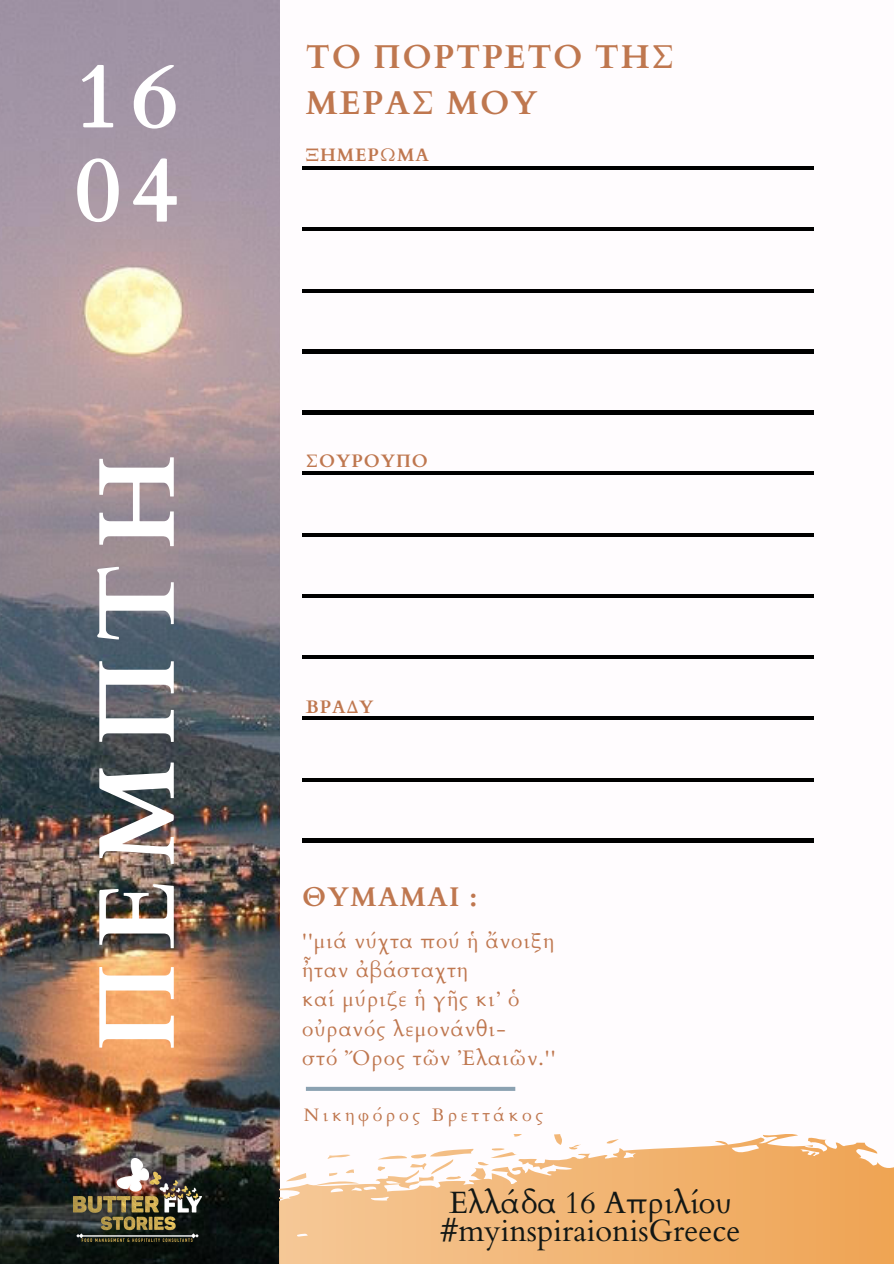
<style>
.page{position:relative;width:894px;height:1264px;background:#fff}
.page>*{position:absolute;margin:0;border:0;box-sizing:border-box;transform-origin:0 0}
.t1{font:700 108.15px "Cardo";letter-spacing:.13em;color:#fff}
.t2{font:700 92.7px/93.4px "Cardo";color:#fff}
.t3{font:700 33px/46.2px "Cardo";letter-spacing:.05em;color:#bf774f}
.t4{font:30.75px/28.2px "Cardo";color:#121715}
.t5{font:700 27px "Cardo";letter-spacing:.05em;color:#bf774f}
.t6{font:21px/29.2px "Cardo";letter-spacing:.05em;color:#bf774f}
.t7{font:700 18px "Cardo";letter-spacing:.05em;color:#bf774f}
.t8{font:18px "Cardo";letter-spacing:.195em;color:#bf774f}
</style>
<div class="page">
<img style="left:0;top:0;width:279px;height:1263px">
<hr style="left:302px;top:166px;width:511px;height:4px;background:#000">
<hr style="left:302px;top:227px;width:511px;height:3px;background:#000">
<hr style="left:302px;top:289px;width:511px;height:3px;background:#000">
<hr style="left:302px;top:350px;width:511px;height:3px;background:#000">
<hr style="left:302px;top:655px;width:511px;height:3px;background:#000">
<hr style="left:302px;top:716px;width:511px;height:3px;background:#000">
<hr style="left:302px;top:778px;width:511px;height:3px;background:#000">
<hr style="left:302px;top:838px;width:511px;height:4px;background:#000">
<hr style="left:302px;top:411px;width:511px;height:3px;background:#000">
<hr style="left:302px;top:471px;width:511px;height:4px;background:#000">
<hr style="left:302px;top:533px;width:511px;height:4px;background:#000">
<hr style="left:302px;top:594px;width:511px;height:3px;background:#000">
<svg style="left:306px;top:1086px;width:209px;height:4px"></svg>
<svg style="left:280px;top:1134px;width:613px;height:129px"></svg>
<img style="left:74px;top:1158px;width:127px;height:87px">
<h2 class="t2" style="left:74px;top:52px;width:106px">16<br>04</h2>
<h1 class="t1" style="left:67px;top:1051px;width:599px;rotate:-90deg">ΠΕΜΠΤΗ</h1>
<h3 class="t3" style="left:306px;top:34px;width:369px">ΤΟ ΠΟΡΤΡΕΤΟ ΤΗΣ<br>ΜEΡΑΣ ΜΟΥ</h3>
<p class="t7" style="left:306px;top:143px;width:125px">ΞΗΜΕΡΩΜΑ</p>
<p class="t7" style="left:306px;top:449px;width:123px">ΣΟΥΡΟΥΠΟ</p>
<p class="t7" style="left:306px;top:695px;width:69px">ΒΡΑΔΥ</p>
<p class="t5" style="left:302px;top:879px;width:177px">ΘΥΜΑMAI :</p>
<p class="t6" style="left:302px;top:926px;width:255px">''μιά νύχτα πού ἡ ἄνοιξη ἦταν ἀβάσταχτη<br>καί μύριζε ἡ γῆς κι’ ὁ οὐρανός λεμονάνθι-<br>στό Ὄρος τῶν Ἐλαιῶν.''</p>
<p class="t8" style="left:304px;top:1103px;width:240px">Νικηφόρος Βρεττάκος</p>
<h3 class="t4" style="left:440px;top:1188px;width:301px">Ελλάδα 16 Απριλίου #myinspiraionisGreece</h3>
</div>
